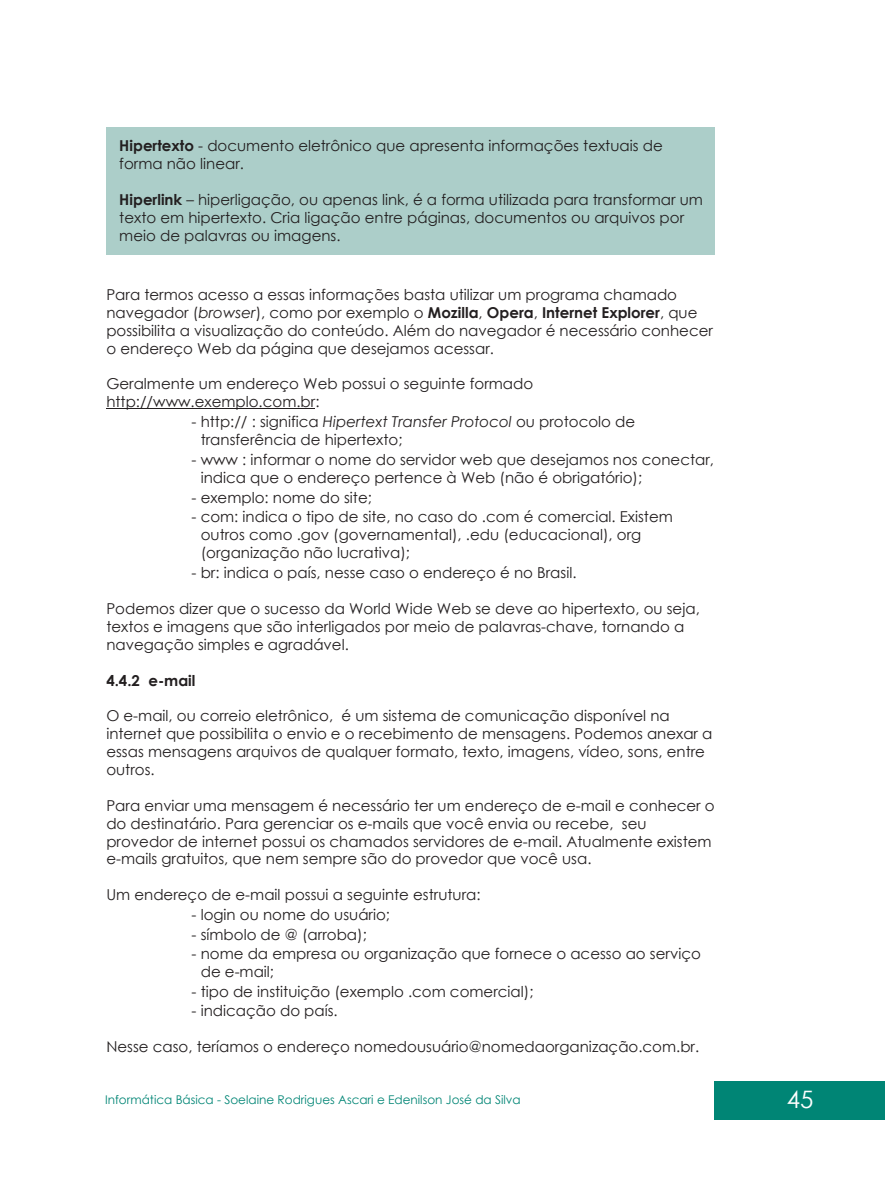
<style>
.page{position:relative;width:885px;height:1183px;background:#fff}
.page>*{position:absolute;margin:0;border:0;box-sizing:border-box;transform-origin:0 0}
.t1{font:24px "Century Gothic";color:#fff}
.t2{font:15px/17.9px "Century Gothic";color:#231f20}
.t3{font:700 15px "Century Gothic";color:#231f20}
.t4{font:12px "Century Gothic";color:#008575}
.s1{font-weight:700}
.s2{font-style:italic}
</style>
<div class="page">
<div style="left:106px;top:128px;width:608px;height:127px;background:#accec9"></div>
<div style="left:714px;top:1080px;width:170px;height:38px;background:#008575"></div>
<hr style="left:106px;top:408px;width:209px;height:1px;background:#231f20">
<p class="t2" style="left:119px;top:138px;width:545px"><span class="s1">Hipertexto</span> - documento eletrônico que apresenta informações textuais de forma não linear.</p>
<p class="t2" style="left:119px;top:192px;width:585px"><span class="s1">Hiperlink</span> – hiperligação, ou apenas link, é a forma utilizada para transformar um texto em hipertexto. Cria ligação entre páginas, documentos ou arquivos por meio de palavras ou imagens.</p>
<p class="t2" style="left:106px;top:286px;width:608px">Para termos acesso a essas informações basta utilizar um programa chamado navegador (<span class="s2">browser</span>), como por exemplo o <span class="s1">Mozilla</span>, <span class="s1">Opera</span>, <span class="s1">Internet Explorer</span>, que possibilita a visualização do conteúdo. Além do navegador é necessário conhecer o endereço Web da página que desejamos acessar.</p>
<p class="t2" style="left:106px;top:376px;width:428px">Geralmente um endereço Web possui o seguinte formado http://www.exemplo.com.br:</p>
<p class="t2" style="left:201px;top:414px;width:436px;text-indent:-9px">- http:// : significa <span class="s2">Hipertext Transfer Protocol</span> ou protocolo de transferência de hipertexto;</p>
<p class="t2" style="left:201px;top:451px;width:515px;text-indent:-9px">- www : informar o nome do servidor web que desejamos nos conectar, indica que o endereço pertence à Web (não é obrigatório);</p>
<p class="t2" style="left:191px;top:489px;width:182px">- exemplo: nome do site;</p>
<p class="t2" style="left:201px;top:509px;width:473px;text-indent:-9px">- com: indica o tipo de site, no caso do .com é comercial. Existem outros como .gov (governamental), .edu (educacional), org (organização não lucrativa);</p>
<p class="t2" style="left:191px;top:565px;width:386px">- br: indica o país, nesse caso o endereço é no Brasil.</p>
<p class="t2" style="left:106px;top:600px;width:595px">Podemos dizer que o sucesso da World Wide Web se deve ao hipertexto, ou seja, textos e imagens que são interligados por meio de palavras-chave, tornando a navegação simples e agradável.</p>
<p class="t3" style="left:106px;top:674px;width:91px">4.4.2 e-mail</p>
<p class="t2" style="left:106px;top:708px;width:607px">O e-mail, ou correio eletrônico, é um sistema de comunicação disponível na internet que possibilita o envio e o recebimento de mensagens. Podemos anexar a essas mensagens arquivos de qualquer formato, texto, imagens, vídeo, sons, entre outros.</p>
<p class="t2" style="left:106px;top:797px;width:610px">Para enviar uma mensagem é necessário ter um endereço de e-mail e conhecer o do destinatário. Para gerenciar os e-mails que você envia ou recebe, seu provedor de internet possui os chamados servidores de e-mail. Atualmente existem e-mails gratuitos, que nem sempre são do provedor que você usa.</p>
<p class="t2" style="left:106px;top:887px;width:376px">Um endereço de e-mail possui a seguinte estrutura:</p>
<p class="t2" style="left:191px;top:906px;width:200px">- login ou nome do usuário;</p>
<p class="t2" style="left:191px;top:926px;width:177px">- símbolo de @ (arroba);</p>
<p class="t2" style="left:201px;top:945px;width:501px;text-indent:-9px">- nome da empresa ou organização que fornece o acesso ao serviço de e-mail;</p>
<p class="t2" style="left:191px;top:983px;width:343px">- tipo de instituição (exemplo .com comercial);</p>
<p class="t2" style="left:191px;top:1003px;width:148px">- indicação do país.</p>
<p class="t2" style="left:106px;top:1038px;width:594px">Nesse caso, teríamos o endereço nomedousuário@nomedaorganização.com.br.</p>
<p class="t4" style="left:105px;top:1094px;width:417px">Informática Básica - Soelaine Rodrigues Ascari e Edenilson José da Silva</p>
<h1 class="t1" style="left:786px;top:1090px;width:28px">45</h1>
</div>
